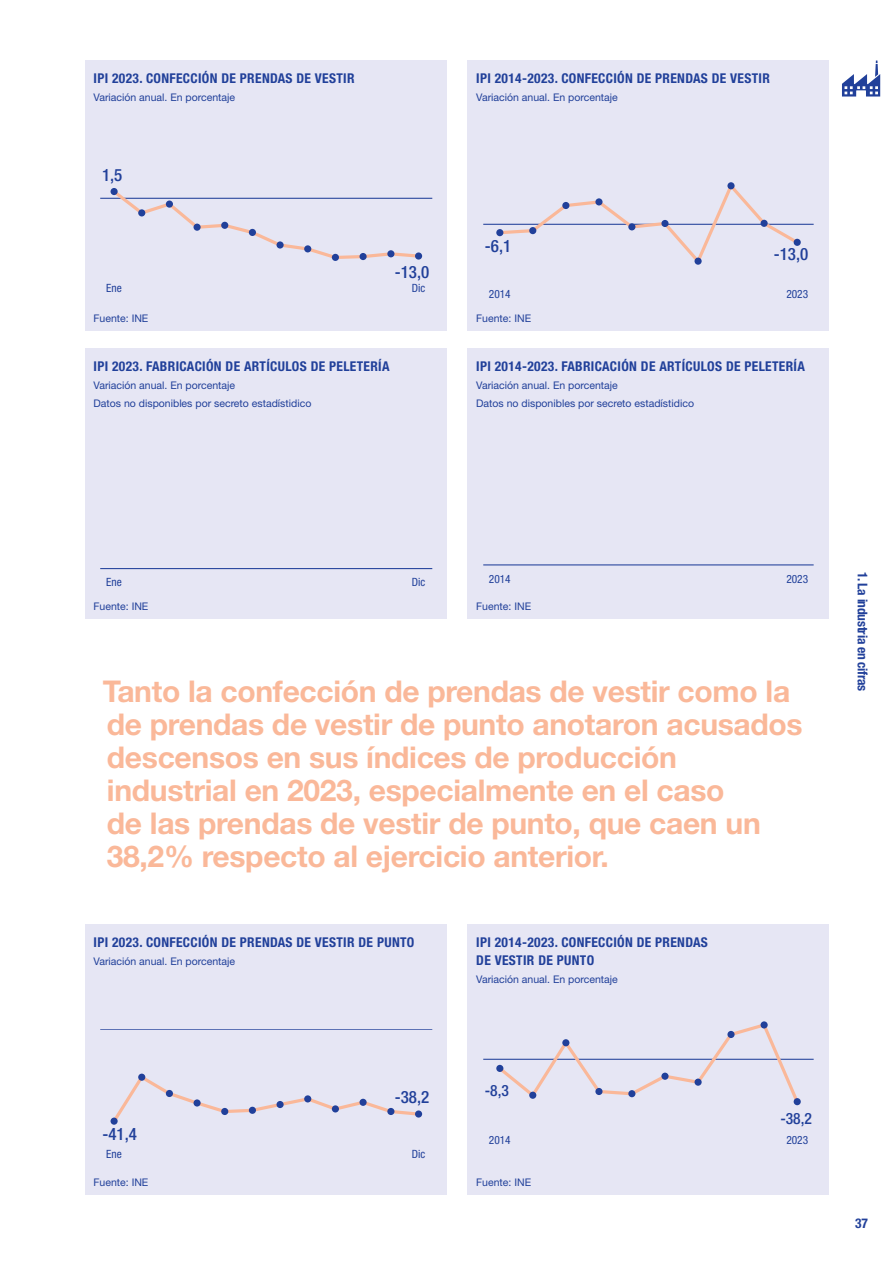
<style>
.page{position:relative;width:893px;height:1263px;background:#fff}
.page>*{position:absolute;margin:0;border:0;box-sizing:border-box;transform-origin:0 0}
.t1{font:700 30px/33px "Helvetica Neue LT Std";letter-spacing:-.01em;color:#fab899}
.t2{font:500 condensed 16.95px "Helvetica Neue LT Pro";color:#21409a}
.t3{font:500 condensed 15.6px "Helvetica Neue LT Pro";color:#21409a}
.t4{font:700 condensed 13.5px/18px "Helvetica Neue LT Std";letter-spacing:.025em;color:#21409a}
.t5{font:700 condensed 13.5px "Helvetica Neue LT Std";letter-spacing:-.02em;color:#21409a}
.t6{font:condensed 11.4px "Helvetica Neue LT Pro";color:#21409a}
.t7{font:10.5px/18px "Helvetica Neue LT Std";color:#21409a}
</style>
<div class="page">
<div style="left:85px;top:925px;width:361px;height:270px;background:#e6e6f4"></div>
<div style="left:468px;top:925px;width:361px;height:270px;background:#e6e6f4"></div>
<hr style="left:100px;top:1029px;width:332px;height:1px;background:#21409a">
<svg style="left:110px;top:1074px;width:312px;height:51px"></svg>
<div style="left:111px;top:1117px;width:7px;height:8px;background:#21409a;border-radius:50%"></div>
<div style="left:138px;top:1073px;width:7px;height:8px;background:#21409a;border-radius:50%"></div>
<div style="left:166px;top:1090px;width:7px;height:7px;background:#21409a;border-radius:50%"></div>
<div style="left:194px;top:1099px;width:7px;height:7px;background:#21409a;border-radius:50%"></div>
<div style="left:221px;top:1108px;width:7px;height:7px;background:#21409a;border-radius:50%"></div>
<div style="left:249px;top:1107px;width:7px;height:7px;background:#21409a;border-radius:50%"></div>
<div style="left:277px;top:1101px;width:7px;height:7px;background:#21409a;border-radius:50%"></div>
<div style="left:304px;top:1095px;width:7px;height:7px;background:#21409a;border-radius:50%"></div>
<div style="left:332px;top:1105px;width:7px;height:7px;background:#21409a;border-radius:50%"></div>
<div style="left:359px;top:1099px;width:8px;height:7px;background:#21409a;border-radius:50%"></div>
<div style="left:387px;top:1108px;width:7px;height:7px;background:#21409a;border-radius:50%"></div>
<div style="left:415px;top:1110px;width:7px;height:7px;background:#21409a;border-radius:50%"></div>
<hr style="left:483px;top:1059px;width:331px;height:1px;background:#21409a">
<svg style="left:495px;top:1024px;width:306px;height:82px"></svg>
<div style="left:496px;top:1065px;width:7px;height:7px;background:#21409a;border-radius:50%"></div>
<div style="left:529px;top:1092px;width:7px;height:7px;background:#21409a;border-radius:50%"></div>
<div style="left:562px;top:1039px;width:7px;height:7px;background:#21409a;border-radius:50%"></div>
<div style="left:595px;top:1088px;width:7px;height:7px;background:#21409a;border-radius:50%"></div>
<div style="left:628px;top:1090px;width:7px;height:7px;background:#21409a;border-radius:50%"></div>
<div style="left:661px;top:1073px;width:8px;height:7px;background:#21409a;border-radius:50%"></div>
<div style="left:694px;top:1078px;width:8px;height:8px;background:#21409a;border-radius:50%"></div>
<div style="left:727px;top:1031px;width:8px;height:7px;background:#21409a;border-radius:50%"></div>
<div style="left:760px;top:1021px;width:8px;height:7px;background:#21409a;border-radius:50%"></div>
<div style="left:794px;top:1098px;width:7px;height:7px;background:#21409a;border-radius:50%"></div>
<div style="left:85px;top:349px;width:361px;height:270px;background:#e6e6f4"></div>
<div style="left:85px;top:61px;width:361px;height:270px;background:#e6e6f4"></div>
<div style="left:468px;top:349px;width:361px;height:270px;background:#e6e6f4"></div>
<div style="left:468px;top:61px;width:361px;height:270px;background:#e6e6f4"></div>
<hr style="left:100px;top:568px;width:332px;height:1px;background:#21409a">
<hr style="left:100px;top:198px;width:332px;height:1px;background:#21409a">
<svg style="left:110px;top:188px;width:312px;height:73px"></svg>
<div style="left:111px;top:188px;width:7px;height:7px;background:#21409a;border-radius:50%"></div>
<div style="left:138px;top:209px;width:7px;height:7px;background:#21409a;border-radius:50%"></div>
<div style="left:166px;top:201px;width:7px;height:7px;background:#21409a;border-radius:50%"></div>
<div style="left:194px;top:224px;width:7px;height:7px;background:#21409a;border-radius:50%"></div>
<div style="left:221px;top:222px;width:7px;height:7px;background:#21409a;border-radius:50%"></div>
<div style="left:249px;top:229px;width:7px;height:7px;background:#21409a;border-radius:50%"></div>
<div style="left:277px;top:241px;width:7px;height:8px;background:#21409a;border-radius:50%"></div>
<div style="left:304px;top:245px;width:7px;height:7px;background:#21409a;border-radius:50%"></div>
<div style="left:332px;top:254px;width:7px;height:7px;background:#21409a;border-radius:50%"></div>
<div style="left:359px;top:253px;width:8px;height:7px;background:#21409a;border-radius:50%"></div>
<div style="left:387px;top:250px;width:7px;height:7px;background:#21409a;border-radius:50%"></div>
<div style="left:415px;top:252px;width:7px;height:8px;background:#21409a;border-radius:50%"></div>
<hr style="left:483px;top:564px;width:331px;height:1px;background:#21409a">
<hr style="left:483px;top:224px;width:331px;height:1px;background:#21409a">
<svg style="left:496px;top:187px;width:305px;height:73px"></svg>
<div style="left:496px;top:229px;width:7px;height:7px;background:#21409a;border-radius:50%"></div>
<div style="left:529px;top:227px;width:7px;height:7px;background:#21409a;border-radius:50%"></div>
<div style="left:562px;top:202px;width:7px;height:7px;background:#21409a;border-radius:50%"></div>
<div style="left:595px;top:198px;width:7px;height:7px;background:#21409a;border-radius:50%"></div>
<div style="left:628px;top:223px;width:7px;height:7px;background:#21409a;border-radius:50%"></div>
<div style="left:661px;top:220px;width:8px;height:7px;background:#21409a;border-radius:50%"></div>
<div style="left:694px;top:258px;width:8px;height:7px;background:#21409a;border-radius:50%"></div>
<div style="left:727px;top:182px;width:8px;height:7px;background:#21409a;border-radius:50%"></div>
<div style="left:760px;top:220px;width:8px;height:7px;background:#21409a;border-radius:50%"></div>
<div style="left:794px;top:239px;width:7px;height:7px;background:#21409a;border-radius:50%"></div>
<svg style="left:842px;top:61px;width:38px;height:36px"></svg>
<p class="t4" style="left:94px;top:69px;width:263px">IPI 2023. CONFECCIÓN DE PRENDAS DE VESTIR</p>
<p class="t7" style="left:94px;top:88px;width:143px">Variación anual. En porcentaje</p>
<h2 class="t2" style="left:102px;top:165px;width:22px">1,5</h2>
<h2 class="t2" style="left:395px;top:262px;width:36px">-13,0</h2>
<p class="t6" style="left:106px;top:281px;width:17px">Ene</p>
<p class="t6" style="left:412px;top:281px;width:15px">Dic</p>
<p class="t7" style="left:94px;top:309px;width:56px">Fuente: INE</p>
<p class="t4" style="left:94px;top:357px;width:298px">IPI 2023. FABRICACIÓN DE ARTÍCULOS DE PELETERÍA</p>
<p class="t7" style="left:94px;top:376px;width:219px">Variación anual. En porcentaje<br>Datos no disponibles por secreto estadístidico</p>
<p class="t4" style="left:476px;top:69px;width:295px">IPI 2014-2023. CONFECCIÓN DE PRENDAS DE VESTIR</p>
<p class="t7" style="left:476px;top:88px;width:143px">Variación anual. En porcentaje</p>
<h2 class="t2" style="left:485px;top:236px;width:28px">-6,1</h2>
<h2 class="t2" style="left:774px;top:244px;width:36px">-13,0</h2>
<p class="t6" style="left:489px;top:287px;width:23px">2014</p>
<p class="t6" style="left:786px;top:287px;width:23px">2023</p>
<p class="t7" style="left:476px;top:309px;width:56px">Fuente: INE</p>
<p class="t4" style="left:476px;top:357px;width:330px">IPI 2014-2023. FABRICACIÓN DE ARTÍCULOS DE PELETERÍA</p>
<p class="t7" style="left:476px;top:376px;width:219px">Variación anual. En porcentaje<br>Datos no disponibles por secreto estadístidico</p>
<p class="t6" style="left:106px;top:576px;width:17px">Ene</p>
<p class="t6" style="left:412px;top:576px;width:15px">Dic</p>
<p class="t7" style="left:94px;top:597px;width:56px">Fuente: INE</p>
<p class="t6" style="left:489px;top:572px;width:23px">2014</p>
<p class="t6" style="left:786px;top:572px;width:23px">2023</p>
<p class="t7" style="left:476px;top:597px;width:56px">Fuente: INE</p>
<p class="t1" style="left:103px;top:674px;width:701px">Tanto la confección de prendas de vestir como la de prendas de vestir de punto anotaron acusados descensos en sus índices de producción industrial en 2023, especialmente en el caso<br>de las prendas de vestir de punto, que caen un 38,2% respecto al ejercicio anterior.</p>
<p class="t4" style="left:94px;top:933px;width:322px">IPI 2023. CONFECCIÓN DE PRENDAS DE VESTIR DE PUNTO</p>
<p class="t7" style="left:94px;top:952px;width:143px">Variación anual. En porcentaje</p>
<h2 class="t2" style="left:103px;top:1123px;width:36px">-41,4</h2>
<h2 class="t2" style="left:395px;top:1087px;width:36px">-38,2</h2>
<p class="t6" style="left:106px;top:1147px;width:17px">Ene</p>
<p class="t6" style="left:412px;top:1147px;width:15px">Dic</p>
<p class="t7" style="left:94px;top:1173px;width:56px">Fuente: INE</p>
<p class="t4" style="left:476px;top:933px;width:233px">IPI 2014-2023. CONFECCIÓN DE PRENDAS<br>DE VESTIR DE PUNTO</p>
<p class="t7" style="left:476px;top:970px;width:143px">Variación anual. En porcentaje</p>
<h3 class="t3" style="left:485px;top:1081px;width:26px">-8,3</h3>
<h3 class="t3" style="left:780px;top:1109px;width:33px">-38,2</h3>
<p class="t6" style="left:489px;top:1133px;width:23px">2014</p>
<p class="t6" style="left:786px;top:1133px;width:23px">2023</p>
<p class="t7" style="left:476px;top:1173px;width:56px">Fuente: INE</p>
<p class="t5" style="left:871px;top:572px;width:121px;rotate:90deg">1. La industria en cifras</p>
<p class="t4" style="left:855px;top:1214px;width:14px">37</p>
</div>
